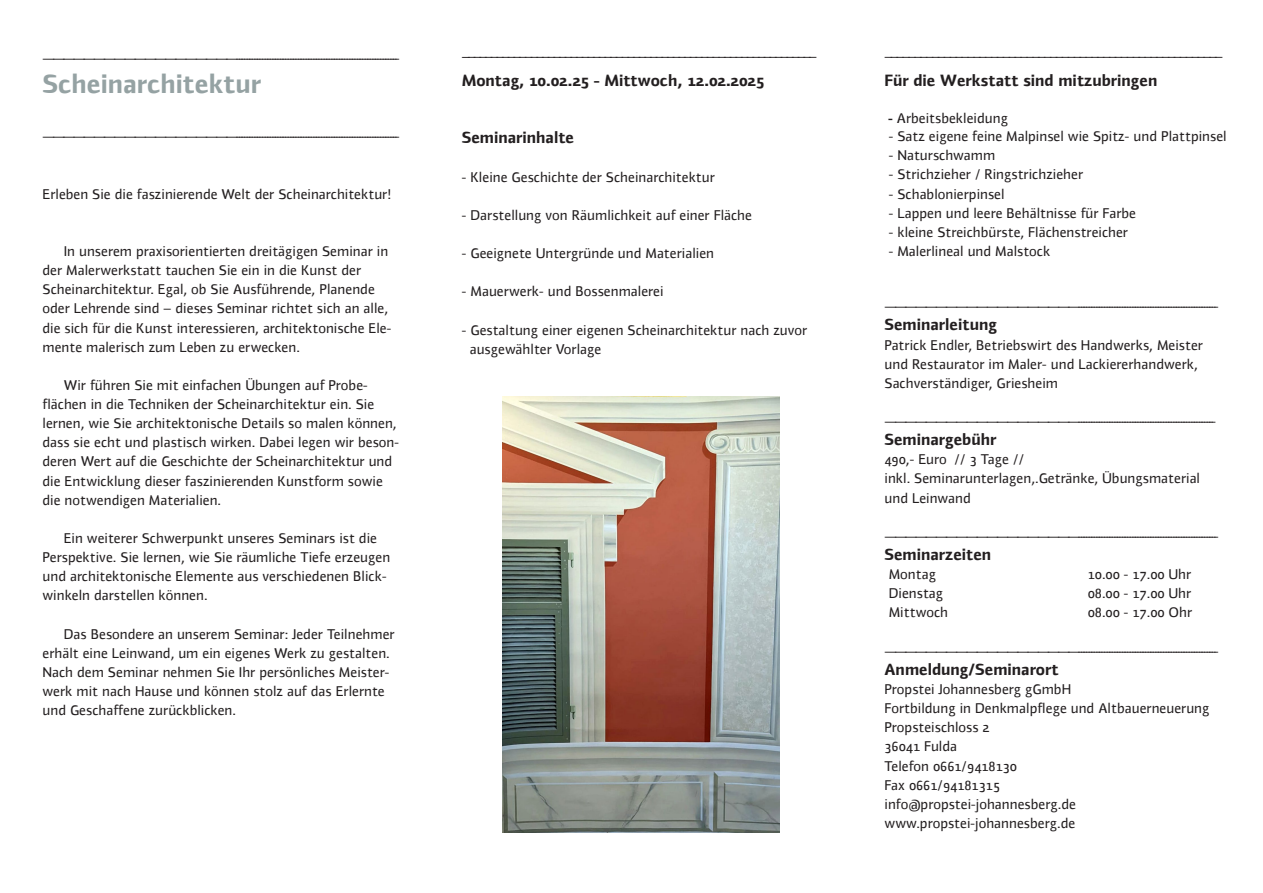
<style>
.page{position:relative;width:1263px;height:893px;background:#fff}
.page>*{position:absolute;margin:0;border:0;box-sizing:border-box;transform-origin:0 0}
.t1{font:700 27px "Utensil";color:#95a2a3}
.t2{font:700 16.5px "Utensil";color:#231f20}
.Untertitel{font:14.25px/19.2px "Utensil Roman Os F";color:#231f20}
.s1{font-size:15px}
.s2{font-family:"Arial"}
</style>
<div class="page">
<img style="left:502px;top:397px;width:278px;height:435px">
<p class="Untertitel" style="left:43px;top:48px;width:359px">———————————————————---------------------------------------------------------------</p>
<p class="t1" style="left:43px;top:68px;width:220px">Scheinarchitektur</p>
<p class="Untertitel" style="left:43px;top:127px;width:359px">———————————————————---------------------------------------------------------------</p>
<p class="Untertitel" style="left:43px;top:184px;width:350px">Erleben Sie die faszinierende Welt der Scheinarchitektur!</p>
<p class="Untertitel" style="left:64px;top:242px;width:326px">In unserem praxisorientierten dreitägigen Seminar in</p>
<p class="Untertitel" style="left:43px;top:261px;width:350px">der Malerwerkstatt tauchen Sie ein in die Kunst der Scheinarchitektur. Egal, ob Sie Ausführende, Planende oder Lehrende sind – dieses Seminar richtet sich an alle, die sich für die Kunst interessieren, architektonische Ele&shy;mente malerisch zum Leben zu erwecken.</p>
<p class="Untertitel" style="left:64px;top:375px;width:306px">Wir führen Sie mit einfachen Übungen auf Probe-</p>
<p class="Untertitel" style="left:43px;top:395px;width:358px">flächen in die Techniken der Scheinarchitektur ein. Sie lernen, wie Sie architektonische Details so malen können, dass sie echt und plastisch wirken. Dabei legen wir beson&shy;deren Wert auf die Geschichte der Scheinarchitektur und die Entwicklung dieser faszinierenden Kunstform sowie die notwendigen Materialien.</p>
<p class="Untertitel" style="left:64px;top:529px;width:315px">Ein weiterer Schwerpunkt unseres Seminars ist die</p>
<p class="Untertitel" style="left:43px;top:548px;width:349px">Perspektive. Sie lernen, wie Sie räumliche Tiefe erzeugen und architektonische Elemente aus verschiedenen Blick&shy;winkeln darstellen können.</p>
<p class="Untertitel" style="left:64px;top:624px;width:332px">Das Besondere an unserem Seminar: Jeder Teilnehmer</p>
<p class="Untertitel" style="left:43px;top:643px;width:349px">erhält eine Leinwand, um ein eigenes Werk zu gestalten.<br>Nach dem Seminar nehmen Sie Ihr persönliches Meister&shy;werk mit nach Hause und können stolz auf das Erlernte und Geschaffene zurückblicken.</p>
<p class="Untertitel" style="left:462px;top:42px;width:357px"><span class="s1">_</span>_____________________________________________________________</p>
<p class="t2" style="left:462px;top:71px;width:304px">Montag, 10.02.25 - Mittwoch, 12.02.2025</p>
<p class="t2" style="left:462px;top:128px;width:114px">Seminarinhalte</p>
<p class="Untertitel" style="left:462px;top:167px;width:255px">- Kleine Geschichte der Scheinarchitektur</p>
<p class="Untertitel" style="left:462px;top:205px;width:292px">- Darstellung von Räumlichkeit auf einer Fläche</p>
<p class="Untertitel" style="left:462px;top:244px;width:254px">- Geeignete Untergründe und Materialien</p>
<p class="Untertitel" style="left:462px;top:282px;width:203px">- Mauerwerk- und Bossenmalerei</p>
<p class="Untertitel" style="left:462px;top:320px;width:347px">- Gestaltung einer eigenen Scheinarchitektur nach zuvor</p>
<p class="Untertitel" style="left:470px;top:339px;width:133px">ausgewählter Vorlage</p>
<p class="Untertitel" style="left:884px;top:42px;width:340px">_________________________________________________________</p>
<p class="t2" style="left:884px;top:71px;width:274px">Für die Werkstatt sind mitzubringen</p>
<p class="Untertitel" style="left:888px;top:109px;width:121px"><span class="s2">-</span> Arbeitsbekleidung</p>
<p class="Untertitel" style="left:889px;top:127px;width:339px">- Satz eigene feine Malpinsel wie Spitz- und Plattpinsel</p>
<p class="Untertitel" style="left:889px;top:146px;width:108px">- Naturschwamm</p>
<p class="Untertitel" style="left:889px;top:165px;width:196px">- Strichzieher / Ringstrichzieher</p>
<p class="Untertitel" style="left:889px;top:184px;width:117px">- Schablonierpinsel</p>
<p class="Untertitel" style="left:889px;top:203px;width:249px">- Lappen und leere Behältnisse fü r Farbe</p>
<p class="Untertitel" style="left:889px;top:222px;width:241px">- kleine Streichbü rste, Flächenstreicher</p>
<p class="Untertitel" style="left:889px;top:242px;width:163px">- Malerlineal und Malstock</p>
<p class="Untertitel" style="left:884px;top:297px;width:336px">———————————————————------------------------------------------------------</p>
<p class="t2" style="left:884px;top:315px;width:114px">Seminarleitung</p>
<p class="Untertitel" style="left:884px;top:335px;width:320px">Patrick Endler, Betriebswirt des Handwerks, Meister</p>
<p class="Untertitel" style="left:884px;top:354px;width:315px">und Restaurator im Maler- und Lackiererhandwerk,</p>
<p class="Untertitel" style="left:884px;top:373px;width:175px">Sachverständiger, Griesheim</p>
<p class="Untertitel" style="left:884px;top:412px;width:333px">———————————————————-----------------------------------------------------</p>
<p class="t2" style="left:884px;top:430px;width:114px">Seminargebühr</p>
<p class="Untertitel" style="left:884px;top:450px;width:141px">490,- Euro // 3 Tage //</p>
<p class="Untertitel" style="left:884px;top:469px;width:317px">inkl. Seminarunterlagen,.Getränke, Übungsmaterial</p>
<p class="Untertitel" style="left:884px;top:488px;width:88px">und Leinwand</p>
<p class="Untertitel" style="left:884px;top:526px;width:336px">———————————————————------------------------------------------------------</p>
<p class="t2" style="left:884px;top:545px;width:108px">Seminarzeiten</p>
<p class="Untertitel" style="left:889px;top:565px;width:49px">Montag</p>
<p class="Untertitel" style="left:1088px;top:565px;width:105px">10.00 - 17.00 Uhr</p>
<p class="Untertitel" style="left:889px;top:584px;width:56px">Dienstag</p>
<p class="Untertitel" style="left:1088px;top:584px;width:105px">08.00 - 17.00 Uhr</p>
<p class="Untertitel" style="left:889px;top:603px;width:61px">Mittwoch</p>
<p class="Untertitel" style="left:1088px;top:603px;width:106px">08.00 - 17.00 Ohr</p>
<p class="Untertitel" style="left:884px;top:641px;width:336px">———————————————————------------------------------------------------------</p>
<p class="t2" style="left:884px;top:660px;width:176px">Anmeldung/Seminarort</p>
<p class="Untertitel" style="left:884px;top:679px;width:188px">Propstei Johannesberg gGmbH</p>
<p class="Untertitel" style="left:884px;top:699px;width:326px">Fortbildung in Denkmalpflege und Altbauerneuerung</p>
<p class="Untertitel" style="left:884px;top:718px;width:107px">Propsteischloss 2</p>
<p class="Untertitel" style="left:884px;top:737px;width:74px">36041 Fulda</p>
<p class="Untertitel" style="left:884px;top:756px;width:134px">Telefon 0661/9418130</p>
<p class="Untertitel" style="left:884px;top:775px;width:117px">Fax 0661/94181315</p>
<p class="Untertitel" style="left:884px;top:794px;width:193px">info@propstei-johannesberg.de</p>
<p class="Untertitel" style="left:884px;top:813px;width:192px">www.propstei-johannesberg.de</p>
</div>
